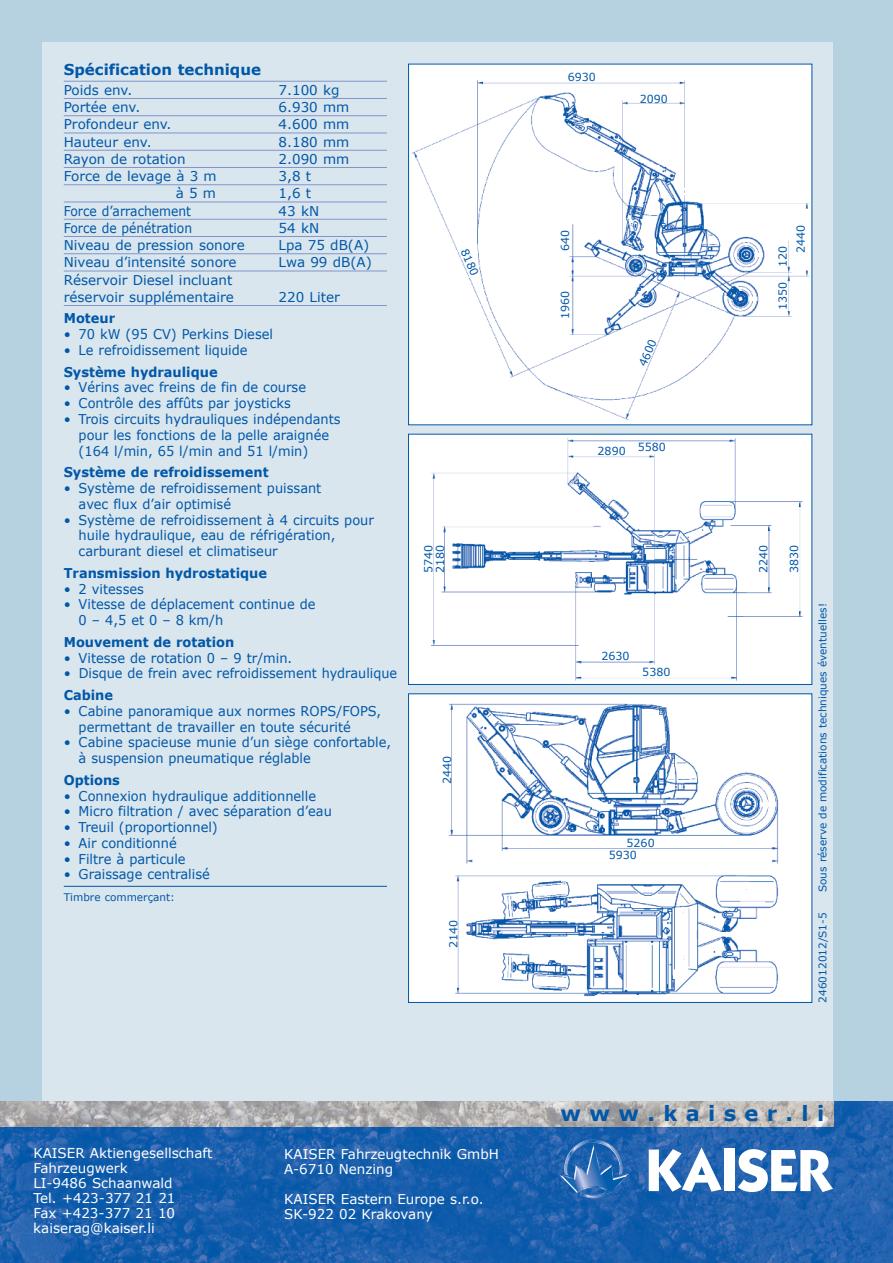
<style>
.page{position:relative;width:893px;height:1263px;background:#b6d1df}
.page>*{position:absolute;margin:0;border:0;box-sizing:border-box;transform-origin:0 0}
.t1{font:700 21px "Verdana";letter-spacing:.4em;color:#0157a8}
.t2{font:700 15px "Verdana";color:#0157a8}
.t3{font:13.5px/15.8px "Verdana";color:#0157a8;scale:.96 1}
.t4{font:13.5px/17.2px "Verdana";color:#0157a8}
.t5{font:13.5px/15px "Verdana";color:#fff}
.t6{font:700 13.5px "Verdana";color:#0157a8;scale:.96 1}
.t7{font:13.5px "Verdana";color:#0157a8;scale:.91 1}
.t8{font:11.1px/12.3px "Verdana";color:#0157a8}
.t9{font:10.5px "Verdana";color:#0157a8}
</style>
<div class="page">
<div style="left:43px;top:43px;width:790px;height:1220px;background:#d9e6ee"></div>
<hr style="left:64px;top:886px;width:323px;height:1px;background:#0157a8">
<hr style="left:64px;top:81px;width:323px;height:1px;background:#8295cb">
<hr style="left:64px;top:98px;width:323px;height:1px;background:#8295cb">
<hr style="left:64px;top:115px;width:323px;height:1px;background:#8295cb">
<hr style="left:64px;top:133px;width:323px;height:1px;background:#8295cb">
<hr style="left:64px;top:150px;width:323px;height:1px;background:#8295cb">
<hr style="left:64px;top:167px;width:323px;height:1px;background:#8295cb">
<hr style="left:64px;top:184px;width:323px;height:1px;background:#8295cb">
<hr style="left:64px;top:202px;width:323px;height:1px;background:#8295cb">
<hr style="left:64px;top:219px;width:323px;height:1px;background:#8295cb">
<hr style="left:64px;top:236px;width:323px;height:1px;background:#8295cb">
<hr style="left:64px;top:253px;width:323px;height:1px;background:#8295cb">
<hr style="left:64px;top:271px;width:323px;height:1px;background:#8295cb">
<hr style="left:64px;top:305px;width:323px;height:1px;background:#8295cb">
<img style="left:0;top:1101px;width:893px;height:162px">
<img style="left:0;top:1101px;width:833px;height:26px">
<img style="left:410px;top:436px;width:400px;height:247px">
<div style="left:408px;top:434px;width:404px;height:251px;border:1px solid #0157a8"></div>
<img style="left:410px;top:66px;width:400px;height:357px">
<img style="left:410px;top:695px;width:400px;height:306px">
<div style="left:408px;top:693px;width:404px;height:310px;border:1px solid #0157a8"></div>
<svg style="left:558px;top:1139px;width:71px;height:59px;background:#3470b6"></svg>
<div style="left:724px;top:1148px;width:10px;height:43px;background:#fff"></div>
<svg style="left:738px;top:1149px;width:95px;height:43px;background:#a7c0df"></svg>
<svg style="left:649px;top:1147px;width:73px;height:45px;background:#8caed5"></svg>
<p class="t2" style="left:64px;top:60px;width:199px">Spécification technique</p>
<p class="t4" style="left:64px;top:81px;width:70px">Poids env.</p>
<p class="t4" style="left:279px;top:81px;width:62px">7.100 kg</p>
<p class="t4" style="left:64px;top:98px;width:78px">Portée env.</p>
<p class="t4" style="left:279px;top:98px;width:72px">6.930 mm</p>
<p class="t4" style="left:64px;top:115px;width:109px">Profondeur env.</p>
<p class="t4" style="left:279px;top:115px;width:72px">4.600 mm</p>
<p class="t4" style="left:64px;top:133px;width:89px">Hauteur env.</p>
<p class="t4" style="left:279px;top:133px;width:72px">8.180 mm</p>
<p class="t4" style="left:64px;top:150px;width:123px">Rayon de rotation</p>
<p class="t4" style="left:279px;top:150px;width:72px">2.090 mm</p>
<p class="t4" style="left:64px;top:167px;width:154px">Force de levage à 3 m</p>
<p class="t4" style="left:279px;top:167px;width:34px">3,8 t</p>
<p class="t4" style="left:176px;top:184px;width:42px">à5m</p>
<p class="t4" style="left:279px;top:184px;width:34px">1,6 t</p>
<p class="t7" style="left:64px;top:202px;width:141px">Force d’arrachement</p>
<p class="t4" style="left:279px;top:202px;width:42px">43 kN</p>
<p class="t7" style="left:64px;top:219px;width:143px">Force de pénétration</p>
<p class="t4" style="left:279px;top:219px;width:42px">54 kN</p>
<p class="t4" style="left:64px;top:236px;width:182px">Niveau de pression sonore</p>
<p class="t4" style="left:279px;top:236px;width:92px">Lpa 75 dB(A)</p>
<p class="t4" style="left:64px;top:253px;width:174px">Niveau d’intensité sonore</p>
<p class="t4" style="left:279px;top:253px;width:95px">Lwa 99 dB(A)</p>
<p class="t4" style="left:64px;top:271px;width:172px">Réservoir Diesel incluant réservoir supplémentaire</p>
<p class="t4" style="left:279px;top:288px;width:63px">220 Liter</p>
<p class="t6" style="left:64px;top:310px;width:55px">Moteur</p>
<p class="t3" style="left:64px;top:326px;width:219px">• 70 kW (95 CV) Perkins Diesel</p>
<p class="t3" style="left:64px;top:342px;width:193px">• Le refroidissement liquide</p>
<p class="t6" style="left:64px;top:363px;width:162px">Système hydraulique</p>
<p class="t3" style="left:64px;top:379px;width:254px">• Vérins avec freins de fin de course</p>
<p class="t3" style="left:64px;top:395px;width:238px">• Contrôle des affûts par joysticks</p>
<p class="t3" style="left:79px;top:411px;width:274px;text-indent:-15px">• Trois circuits hydrauliques indépendants pour les fonctions de la pelle araignée (164 l/min, 65 l/min and 51 l/min)</p>
<p class="t6" style="left:64px;top:464px;width:215px">Système de refroidissement</p>
<p class="t3" style="left:79px;top:480px;width:254px;text-indent:-15px">• Système de refroidissement puissant avec flux d’air optimisé</p>
<p class="t3" style="left:79px;top:511px;width:309px;text-indent:-15px">• Système de refroidissement à 4 circuits pour huile hydraulique, eau de réfrigération, carburant diesel et climatiseur</p>
<p class="t6" style="left:64px;top:564px;width:213px">Transmission hydrostatique</p>
<p class="t3" style="left:64px;top:580px;width:85px">• 2 vitesses</p>
<p class="t3" style="left:79px;top:596px;width:248px;text-indent:-15px">• Vitesse de déplacement continue de<br>0–4,5et0–8km/h</p>
<p class="t6" style="left:64px;top:633px;width:179px">Mouvement de rotation</p>
<p class="t3" style="left:64px;top:649px;width:240px">• Vitesse de rotation 0 – 9 tr/min.</p>
<p class="t3" style="left:64px;top:665px;width:349px">• Disque de frein avec refroidissement hydraulique</p>
<p class="t6" style="left:64px;top:686px;width:53px">Cabine</p>
<p class="t3" style="left:79px;top:702px;width:317px;text-indent:-15px">• Cabine panoramique aux normes ROPS/FOPS, permettant de travailler en toute sécurité</p>
<p class="t3" style="left:79px;top:734px;width:327px;text-indent:-15px">• Cabine spacieuse munie d’un siège confortable, à suspension pneumatique réglable</p>
<p class="t6" style="left:64px;top:771px;width:60px">Options</p>
<p class="t3" style="left:64px;top:787px;width:264px">• Connexion hydraulique additionnelle</p>
<p class="t3" style="left:64px;top:803px;width:281px">• Micro filtration / avec séparation d’eau</p>
<p class="t3" style="left:64px;top:819px;width:162px">• Treuil (proportionnel)</p>
<p class="t3" style="left:64px;top:834px;width:119px">• Air conditionné</p>
<p class="t3" style="left:64px;top:850px;width:128px">• Filtre à particule</p>
<p class="t3" style="left:64px;top:866px;width:154px">• Graissage centralisé</p>
<p class="t9" style="left:64px;top:890px;width:113px">Timbre commerçant:</p>
<p class="t8" style="left:568px;top:70px;width:30px">6930</p>
<p class="t8" style="left:640px;top:92px;width:30px">2090</p>
<p class="t8" style="left:470px;top:247px;width:30px;rotate:66deg">8180</p>
<p class="t8" style="left:559px;top:251px;width:23px;rotate:-90deg">640</p>
<p class="t8" style="left:559px;top:319px;width:30px;rotate:-90deg">1960</p>
<p class="t8" style="left:636px;top:363px;width:30px;rotate:-67deg">4600</p>
<p class="t8" style="left:598px;top:443px;width:70px">2890 5580</p>
<p class="t8" style="left:776px;top:267px;width:23px;rotate:-90deg">120</p>
<p class="t8" style="left:776px;top:310px;width:30px;rotate:-90deg">1350</p>
<p class="t8" style="left:794px;top:253px;width:30px;rotate:-90deg">2440</p>
<p class="t8" style="left:757px;top:573px;width:30px;rotate:-90deg">2240</p>
<p class="t8" style="left:422px;top:573px;width:30px;line-height:11.9px;rotate:-90deg">5740<br>2180</p>
<p class="t8" style="left:788px;top:573px;width:30px;rotate:-90deg">3830</p>
<p class="t8" style="left:441px;top:784px;width:30px;rotate:-90deg">2440</p>
<p class="t8" style="left:447px;top:948px;width:30px;rotate:-90deg">2140</p>
<p class="t8" style="left:601px;top:649px;width:30px">2630</p>
<p class="t8" style="left:642px;top:665px;width:30px">5380</p>
<p class="t8" style="left:609px;top:836px;width:47px;text-indent:18px">5260<br>5930</p>
<p class="t9" style="left:816px;top:892px;width:290px;rotate:-90deg">Sous réserve de modifications techniques éventuelles!</p>
<p class="t9" style="left:816px;top:1002px;width:92px;rotate:-90deg">246012012/S1-5</p>
<h1 class="t1" style="left:561px;top:1100px;width:265px">www.kaiser.li</h1>
<p class="t5" style="left:33px;top:1145px;width:181px">KAISER Aktiengesellschaft<br>Fahrzeugwerk<br>LI-9486 Schaanwald<br>Tel. +423-377 21 21<br>Fax +423-377 21 10 kaiserag@kaiser.li</p>
<p class="t5" style="left:284px;top:1145px;width:216px">KAISER Fahrzeugtechnik GmbH<br>A-6710 Nenzing</p>
<p class="t5" style="left:284px;top:1190px;width:201px">KAISER Eastern Europe s.r.o.<br>SK-922 02 Krakovany</p>
</div>
